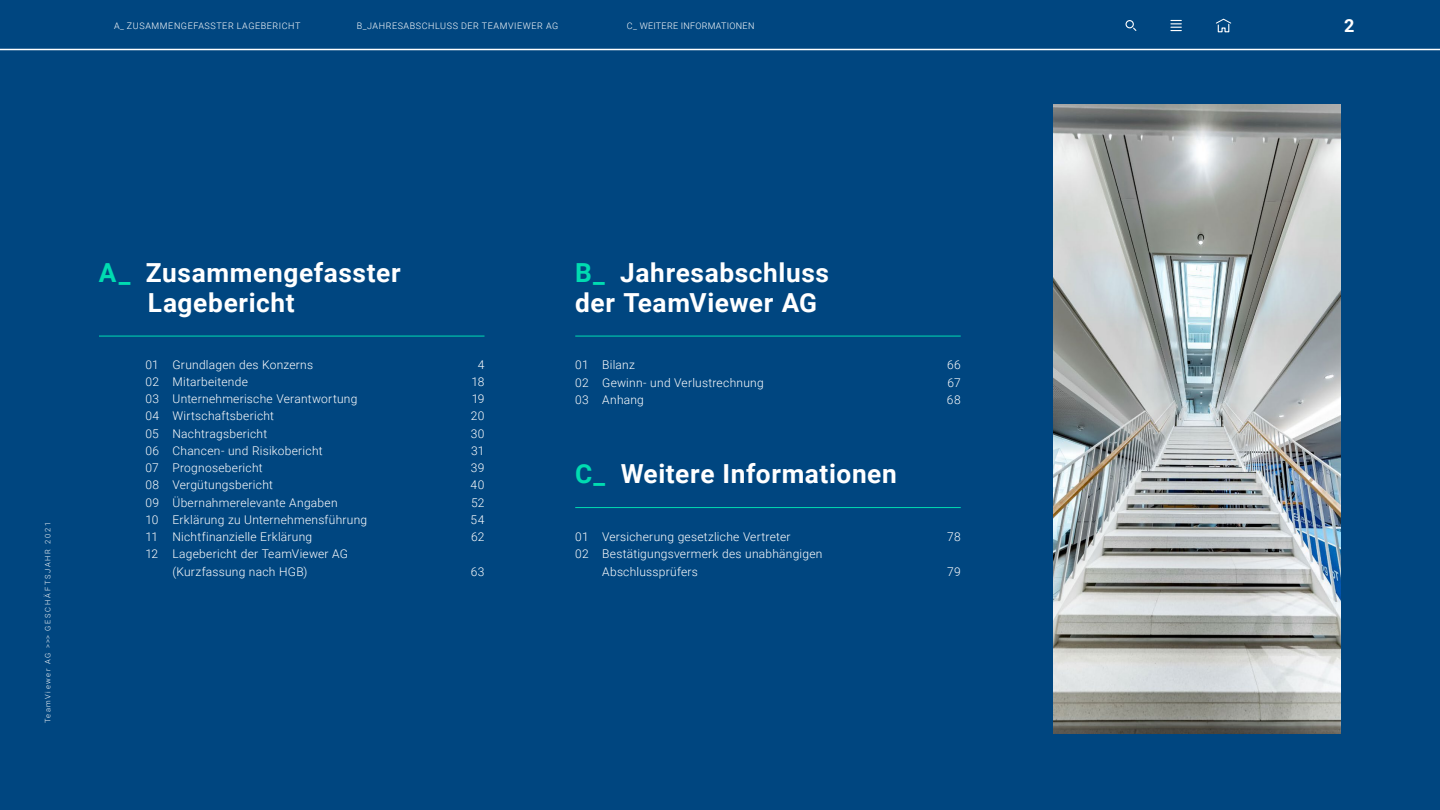
<style>
.page{position:relative;width:1440px;height:810px;background:#fff}
.page>*{position:absolute;margin:0;border:0;box-sizing:border-box;transform-origin:0 0}
.t1{font:700 26.25px/30px "Roboto";letter-spacing:.025em;color:#fff}
.t2{font:700 18px "Roboto";color:#fff}
.t3{font:300 12px/17.2px "Roboto";letter-spacing:.02em;color:#fff;text-align:justify}
.t4{font:300 9px "Roboto";letter-spacing:.065em;color:#fff}
.t5{font:300 9px "Roboto";letter-spacing:.03em;color:#fff}
.t6{font:300 7.5px "Roboto";letter-spacing:.235em;color:#fff}
.s1{color:#00dbb1}
</style>
<div class="page">
<div style="left:0;top:0;width:1440px;height:51px;background:#004680"></div>
<svg style="left:1216px;top:18px;width:16px;height:15px"></svg>
<div style="left:1126px;top:20px;width:8px;height:8px;border:1px solid #fff;border-radius:50%"></div>
<svg style="left:1171px;top:20px;width:10px;height:11px"></svg>
<div style="left:0;top:49px;width:1440px;height:761px;background:#004680"></div>
<img style="left:1053px;top:104px;width:288px;height:630px">
<hr style="left:99px;top:336px;width:385px;height:1px;background:#00dbb1">
<hr style="left:575px;top:336px;width:386px;height:1px;background:#00dbb1">
<hr style="left:575px;top:507px;width:386px;height:1px;background:#00dbb1">
<p class="t4" style="left:114px;top:20px;width:188px">A_ ZUSAMMENGEFASSTER LAGEBERICHT</p>
<p class="t4" style="left:357px;top:20px;width:203px">B_JAHRESABSCHLUSS DER TEAMVIEWER AG</p>
<p class="t5" style="left:627px;top:20px;width:129px">C_ WEITERE INFORMATIONEN</p>
<p class="t6" style="left:43px;top:723px;width:203px;rotate:-90deg">TeamViewer AG &gt;&gt;&gt; GESCHÄFTSJAHR 2021</p>
<h1 class="t1" style="left:148px;top:257px;width:254px;text-indent:-49px"><span class="s1">A_</span> Zusammengefasster<br>Lagebericht</h1>
<p class="t3" style="left:146px;top:355px;width:169px">01 Grundlagen des Konzerns</p>
<p class="t3" style="left:146px;top:373px;width:104px">02 Mitarbeitende</p>
<p class="t3" style="left:145px;top:390px;width:213px">03 Unternehmerische Verantwortung</p>
<p class="t3" style="left:145px;top:407px;width:130px">04 Wirtschaftsbericht</p>
<p class="t3" style="left:145px;top:424px;width:123px">05 Nachtragsbericht</p>
<p class="t3" style="left:145px;top:442px;width:179px">06 Chancen- und Risikobericht</p>
<p class="t3" style="left:145px;top:459px;width:119px">07 Prognosebericht</p>
<p class="t3" style="left:145px;top:476px;width:129px">08 Vergütungsbericht</p>
<p class="t3" style="left:145px;top:493px;width:194px">09 Übernahmerelevante Angaben</p>
<p class="t3" style="left:145px;top:511px;width:223px">10 Erklärung zu Unternehmensführung</p>
<p class="t3" style="left:145px;top:528px;width:168px">11 Nichtfinanzielle Erklärung</p>
<p class="t3" style="left:145px;top:545px;width:204px">12 Lagebericht der TeamViewer AG</p>
<p class="t3" style="left:172px;top:562px;width:137px">(Kurzfassung nach HGB)</p>
<p class="t3" style="left:471px;top:355px;width:15px;text-indent:7px">4<br>18<br>19<br>20<br>30<br>31<br>39<br>40<br>52<br>54<br>62</p>
<p class="t3" style="left:471px;top:562px;width:15px">63</p>
<h1 class="t1" style="left:575px;top:257px;width:255px"><span class="s1">B_</span> Jahresabschluss der TeamViewer AG</h1>
<p class="t3" style="left:575px;top:356px;width:190px;text-align:left">01 Bilanz<br>02 Gewinn- und Verlustrechnung<br>03 Anhang</p>
<p class="t3" style="left:947px;top:356px;width:15px">66<br>67<br>68</p>
<h1 class="t1" style="left:575px;top:458px;width:323px"><span class="s1">C_</span> Weitere Informationen</h1>
<p class="t3" style="left:575px;top:528px;width:217px">01 Versicherung gesetzliche Vertreter</p>
<p class="t3" style="left:575px;top:545px;width:249px">02 Bestätigungsvermerk des unabhängigen</p>
<p class="t3" style="left:602px;top:562px;width:97px">Abschlussprüfers</p>
<p class="t3" style="left:947px;top:528px;width:15px">78</p>
<p class="t3" style="left:947px;top:562px;width:15px">79</p>
<h2 class="t2" style="left:1344px;top:12px;width:12px">2</h2>
</div>
